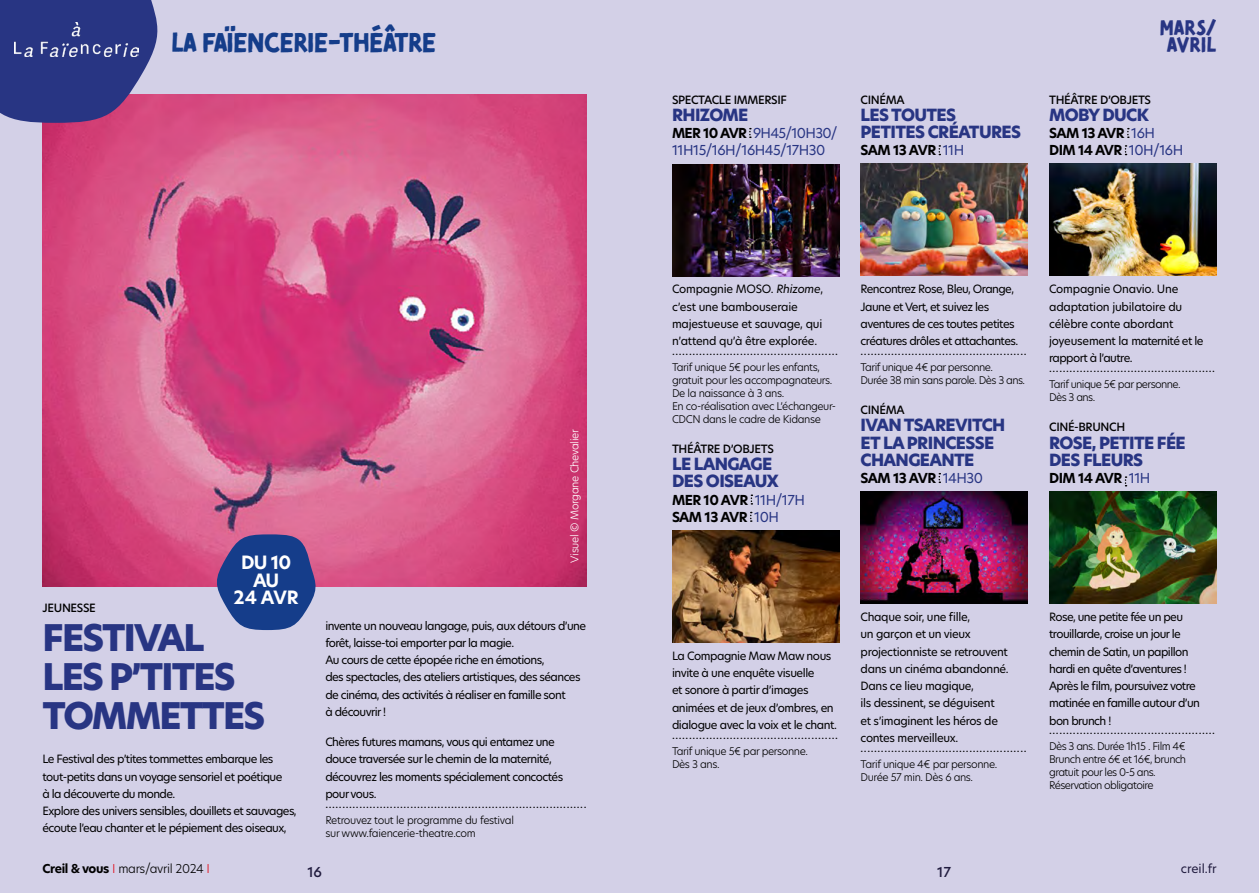
<style>
.page{position:relative;width:1259px;height:893px;background:#d3d0e7}
.page>*{position:absolute;margin:0;border:0;box-sizing:border-box;transform-origin:0 0}
.t1{font:800 36px/38.8px "New Hero";letter-spacing:-.05em;color:#283583}
.t2{font:27px "Tomarik Brush";letter-spacing:-.03em;color:#153d8a}
.t3{font:21px/17.2px "Tomarik Brush";color:#283583;text-align:center}
.t4{font:700 18px/17.2px "New Hero";letter-spacing:-.04em;color:#fff;text-align:center}
.t5{font:800 16.5px/17.2px "New Hero";letter-spacing:-.04em;color:#283583}
.t6{font:700 13.5px/17.2px "New Hero";letter-spacing:-.04em;color:#000}
.t7{font:13.5px/17.2px "New Hero";letter-spacing:-.04em;color:#283583}
.t8{font:500 13.5px "New Hero";color:#201b3e}
.t9{font:300 12px "New Hero";letter-spacing:-.03em;color:#000}
.t10{font:12px "New Hero";color:#201b3e}
.t11{font:11.25px/17.2px "New Hero";letter-spacing:-.05em;color:#000}
.t12{font:11.25px/17.2px "New Hero";letter-spacing:-.02em;color:#000}
.t13{font:11.25px/17.2px "New Hero";letter-spacing:-.03em;color:#000}
.t14{font:500 11.25px "New Hero";letter-spacing:-.03em;color:#000}
.t15{font:300 10.5px/12.9px "New Hero";letter-spacing:-.04em;color:#000}
.t16{font:300 10.5px "New Hero";letter-spacing:-.03em;color:#fff}
.s1{font-weight:400;color:#283583}
.s2{font-weight:700;color:#000}
.s3{font-style:italic}
.s4{font-weight:700}
.s5{color:#e30613}
</style>
<div class="page">
<img style="left:43px;top:95px;width:544px;height:491px">
<svg style="left:214px;top:534px;width:107px;height:96px;background:#485496"></svg>
<svg style="left:0;top:0;width:168px;height:123px;background:#4d488d"></svg>
<img style="left:14px;top:22px;width:125px;height:35px">
<svg style="left:938px;top:145px;width:2px;height:10px"></svg>
<svg style="left:938px;top:473px;width:2px;height:10px"></svg>
<svg style="left:749px;top:128px;width:2px;height:10px"></svg>
<svg style="left:750px;top:494px;width:2px;height:11px"></svg>
<svg style="left:750px;top:512px;width:2px;height:10px"></svg>
<svg style="left:1127px;top:128px;width:2px;height:10px"></svg>
<img style="left:672px;top:164px;width:167px;height:112px">
<img style="left:672px;top:530px;width:167px;height:112px">
<img style="left:860px;top:164px;width:168px;height:112px">
<img style="left:1049px;top:164px;width:167px;height:112px">
<img style="left:860px;top:492px;width:168px;height:111px">
<img style="left:1049px;top:492px;width:167px;height:111px">
<h2 class="t2" style="left:171px;top:18px;width:267px">LA FAÏENCERIE-THÉÂTRE</h2>
<h3 class="t3" style="left:1159px;top:16px;width:59px">MARS/<br>AVRIL</h3>
<p class="t14" style="left:860px;top:92px;width:46px">CINÉMA</p>
<h3 class="t5" style="left:860px;top:106px;width:162px">LES TOUTES<br>PETITES CRÉATURES</h3>
<p class="t6" style="left:860px;top:142px;width:105px">SAM 13 AVR <span class="s1">11H</span></p>
<p class="t14" style="left:1049px;top:92px;width:103px">THÉÂTRE D’OBJETS</p>
<h3 class="t5" style="left:1049px;top:106px;width:101px">MOBY DUCK</h3>
<p class="t6" style="left:1049px;top:124px;width:136px">SAM 13 AVR <span class="s1">16H<br></span>DIM 14 AVR <span class="s1">10H/16H</span></p>
<p class="t14" style="left:672px;top:92px;width:116px">SPECTACLE IMMERSIF</p>
<h3 class="t5" style="left:672px;top:106px;width:78px">RHIZOME</h3>
<p class="t7" style="left:672px;top:124px;width:167px"><span class="s2">MER 10 AVR</span> 9H45/10H30/<br>11H15/16H/16H45/17H30</p>
<h3 class="t4" style="left:233px;top:554px;width:67px">DU 10<br>AU<br>24 AVR</h3>
<p class="t14" style="left:43px;top:601px;width:55px">JEUNESSE</p>
<h1 class="t1" style="left:43px;top:619px;width:224px">FESTIVAL<br>LES P’TITES<br>TOMMETTES</h1>
<p class="t11" style="left:43px;top:750px;width:256px">Le Festival des p’tites tommettes embarque les tout-petits dans un voyage sensoriel et poétique<br>à la découverte du monde.<br>Explore des univers sensibles, douillets et sauvages, écoute l’eau chanter et le pépiement des oiseaux,</p>
<p class="t16" style="left:567px;top:563px;width:135px;rotate:-90deg">Visuel © Morgane Chevalier</p>
<p class="t11" style="left:325px;top:617px;width:262px">invente un nouveau langage, puis, aux détours d’une forêt, laisse-toi emporter par la magie.<br>Au cours de cette épopée riche en émotions,<br>des spectacles, des ateliers artistiques, des séances de cinéma, des activités à réaliser en famille sont<br>à découvrir !</p>
<p class="t11" style="left:325px;top:733px;width:239px">Chères futures mamans, vous qui entamez une douce traversée sur le chemin de la maternité, découvrez les moments spécialement concoctés pour vous.</p>
<p class="t11" style="left:325px;top:795px;width:263px">.............................................................................</p>
<p class="t15" style="left:325px;top:813px;width:190px">Retrouvez tout le programme du festival sur www.faiencerie-theatre.com</p>
<p class="t12" style="left:672px;top:280px;width:153px">Compagnie MOSO. <span class="s3">Rhizome</span>, c’est une bambouseraie majestueuse et sauvage, qui n’attend qu’à être explorée.</p>
<p class="t11" style="left:672px;top:342px;width:167px">.................................................</p>
<p class="t15" style="left:672px;top:360px;width:166px">Tarif unique 5€ pour les enfants, gratuit pour les accompagnateurs.<br>De la naissance à 3 ans.<br>En co-réalisation avec L’échangeur-<br>CDCN dans le cadre de Kidanse</p>
<p class="t14" style="left:672px;top:441px;width:103px">THÉÂTRE D’OBJETS</p>
<h3 class="t5" style="left:672px;top:456px;width:108px">LE LANGAGE<br>DES OISEAUX</h3>
<p class="t6" style="left:672px;top:491px;width:135px">MER 10 AVR <span class="s1">11H/17H<br></span>SAM 13 AVR <span class="s1">10H</span></p>
<p class="t11" style="left:860px;top:280px;width:159px">Rencontrez Rose, Bleu, Orange,<br>Jaune et Vert, et suivez les aventures de ces toutes petites créatures drôles et attachantes.</p>
<p class="t11" style="left:860px;top:342px;width:167px">.................................................</p>
<p class="t15" style="left:860px;top:360px;width:166px">Tarif unique 4€ par personne.<br>Durée 38 min sans parole. Dès 3 ans.</p>
<p class="t14" style="left:860px;top:402px;width:46px">CINÉMA</p>
<h3 class="t5" style="left:860px;top:417px;width:146px">IVAN TSAREVITCH<br>ET LA PRINCESSE<br>CHANGEANTE</h3>
<p class="t6" style="left:860px;top:469px;width:124px">SAM 13 AVR <span class="s1">14H30</span></p>
<p class="t12" style="left:1049px;top:280px;width:156px">Compagnie Onavio. Une adaptation jubilatoire du célèbre conte abordant joyeusement la maternité et le rapport à l’autre.</p>
<p class="t11" style="left:1049px;top:359px;width:167px">.................................................</p>
<p class="t15" style="left:1049px;top:378px;width:133px">Tarif unique 5€ par personne.<br>Dès 3 ans.</p>
<p class="t14" style="left:1049px;top:419px;width:78px">CINÉ-BRUNCH</p>
<h3 class="t5" style="left:1049px;top:434px;width:138px">ROSE, PETITE FÉE<br>DES FLEURS</h3>
<p class="t6" style="left:1049px;top:469px;width:103px">DIM 14 AVR <span class="s1">11H</span></p>
<p class="t11" style="left:672px;top:647px;width:166px">La Compagnie Maw Maw nous invite à une enquête visuelle<br>et sonore à partir d’images animées et de jeux d’ombres, en dialogue avec la voix et le chant.</p>
<p class="t11" style="left:672px;top:726px;width:167px">.................................................</p>
<p class="t15" style="left:672px;top:744px;width:137px">Tarif unique 5€ par personne.<br>Dès 3 ans.</p>
<p class="t13" style="left:860px;top:608px;width:150px">Chaque soir, une fille,<br>un garçon et un vieux projectionniste se retrouvent dans un cinéma abandonné.<br>Dans ce lieu magique,<br>ils dessinent, se déguisent<br>et s’imaginent les héros de contes merveilleux.</p>
<p class="t11" style="left:860px;top:739px;width:167px">.................................................</p>
<p class="t15" style="left:860px;top:757px;width:138px">Tarif unique 4€ par personne.<br>Durée 57 min. Dès 6 ans.</p>
<p class="t11" style="left:1049px;top:608px;width:152px">Rose, une petite fée un peu trouillarde, croise un jour le chemin de Satin, un papillon hardi en quête d’aventures !<br>Après le film, poursuivez votre matinée en famille autour d’un bon brunch !</p>
<p class="t11" style="left:1049px;top:721px;width:167px">.................................................</p>
<p class="t15" style="left:1049px;top:740px;width:138px">Dès 3 ans. Durée 1h15 . Film 4€<br>Brunch entre 6€ et 16€, brunch gratuit pour les 0-5 ans.<br>Réservation obligatoire</p>
<p class="t9" style="left:43px;top:860px;width:169px"><span class="s4">Creil &amp; vous</span> <span class="s5">I</span> mars/avril 2024 <span class="s5">I</span></p>
<p class="t10" style="left:1181px;top:860px;width:37px">creil.fr</p>
<p class="t8" style="left:307px;top:863px;width:16px">16</p>
<p class="t8" style="left:937px;top:863px;width:15px">17</p>
</div>
